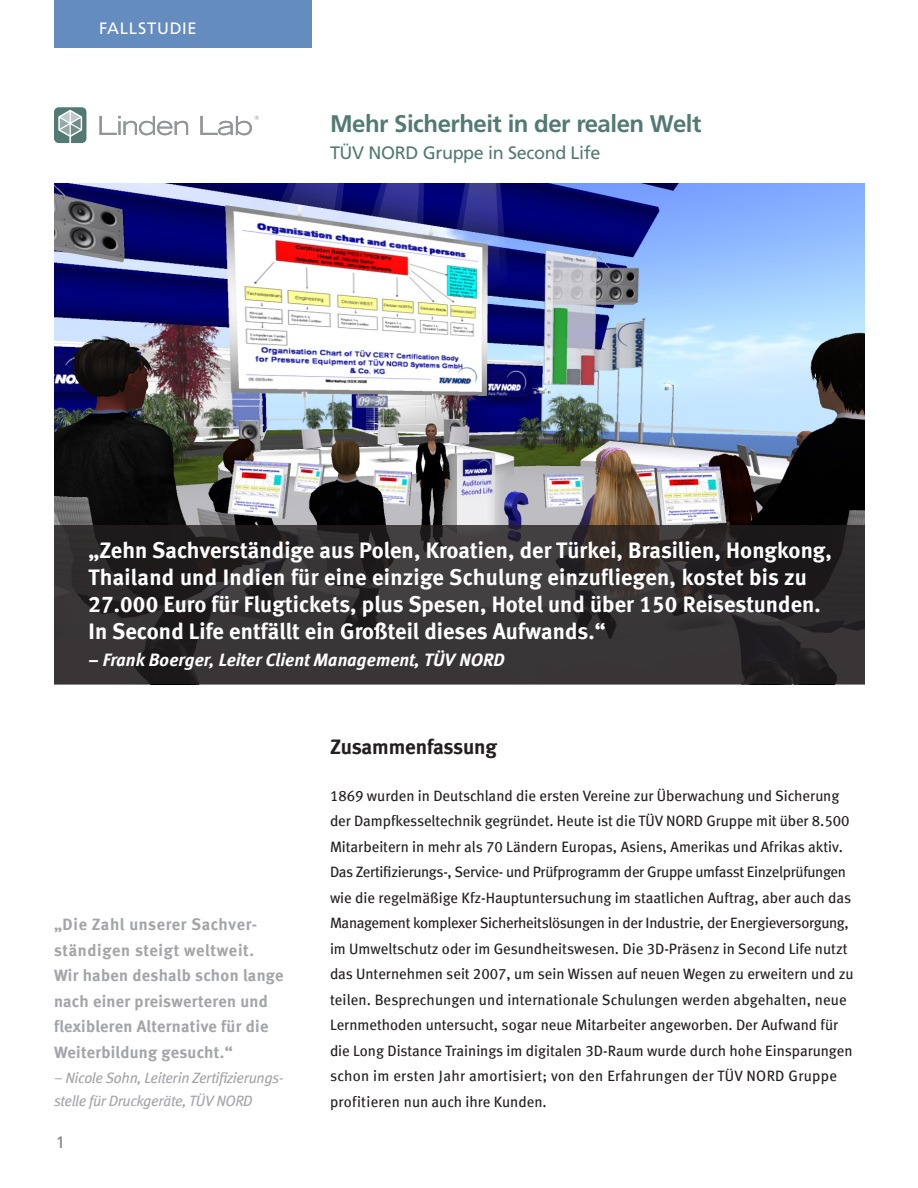
<style>
.page{position:relative;width:918px;height:1188px;background:#fff}
.page>*{position:absolute;margin:0;border:0;box-sizing:border-box;transform-origin:0 0}
.Main_Hed_Deck{font:700 24px "Frutiger LT Std";letter-spacing:-.02em;color:#537a72}
.intro_Quote{font:22.5px/27px "Meta Bold LF";letter-spacing:.005em;color:#fff}
.p1_summary_hed{font:21px "Meta Bold LF";letter-spacing:-.01em;color:#231f20}
.Intro_Quote_Attribut{font:italic 18px "Meta Bold LF";letter-spacing:.005em;color:#fff}
.Main_Hed_Deck-2{font:18px "Frutiger LT Std";letter-spacing:-.02em;color:#537a72}
.p1_sidebar{font:16.5px/25.5px "Meta Bold LF";letter-spacing:.02em;color:#a4a5a9}
.Horizontal_Quote{font:16.5px "Frutiger LT Std";letter-spacing:.045em;color:#fff}
.t1{font:16.5px "Frutiger LT Std";color:#808285}
.body_copy{font:15px/25.5px "Meta Book LF";color:#231f20}
.p1_sidebar-2{font:italic 15px/22.5px "Meta Book LF";letter-spacing:-.02em;color:#a4a5a9}
</style>
<div class="page">
<svg style="left:100px;top:116px;width:88px;height:19px"></svg>
<svg style="left:54px;top:107px;width:32px;height:36px"></svg>
<svg style="left:200px;top:116px;width:59px;height:19px"></svg>
<div style="left:54px;top:0;width:258px;height:48px;background:#658cbe"></div>
<img style="left:54px;top:183px;width:811px;height:342px">
<svg style="left:54px;top:525px;width:811px;height:159px;background:#312d2f"></svg>
<p class="Horizontal_Quote" style="left:99px;top:18px;width:99px">FALLSTUDIE</p>
<p class="Main_Hed_Deck" style="left:330px;top:110px;width:373px">Mehr Sicherheit in der realen Welt</p>
<p class="Main_Hed_Deck-2" style="left:330px;top:142px;width:272px">TÜV NORD Gruppe in Second Life</p>
<p class="intro_Quote" style="left:88px;top:537px;width:745px">„Zehn Sachverständige aus Polen, Kroatien, der Türkei, Brasilien, Hongkong,<br>Thailand und Indien für eine einzige Schulung einzufliegen, kostet bis zu<br>27.000 Euro für Flugtickets, plus Spesen, Hotel und über 150 Reisestunden.</p>
<p class="intro_Quote" style="left:88px;top:618px;width:519px">In Second Life entfällt ein Großteil dieses Aufwands.“</p>
<p class="Intro_Quote_Attribut" style="left:88px;top:649px;width:418px">– Frank Boerger, Leiter Client Management, TÜV NORD</p>
<p class="p1_sidebar" style="left:54px;top:912px;width:231px">„Die Zahl unserer Sachver&shy;ständigen steigt weltweit.<br>Wir haben deshalb schon lange nach einer preiswerteren und flexibleren Alternative für die<br>Weiterbildung gesucht.“</p>
<p class="p1_sidebar-2" style="left:54px;top:1067px;width:231px">– Nicole Sohn, Leiterin Zertifizierungs&shy;stelle für Druckgeräte, TÜV NORD</p>
<p class="t1" style="left:56px;top:1133px;width:11px">1</p>
<p class="p1_summary_hed" style="left:330px;top:734px;width:168px">Zusammenfassung</p>
<p class="body_copy" style="left:330px;top:783px;width:525px">1869 wurden in Deutschland die ersten Vereine zur Überwachung und Sicherung der Dampfkesseltechnik gegründet. Heute ist die TÜV NORD Gruppe mit über 8.500<br>Mitarbeitern in mehr als 70 Ländern Europas, Asiens, Amerikas und Afrikas aktiv.<br>Das Zertifizierungs-, Service- und Prüfprogramm der Gruppe umfasst Einzelprüfungen wie die regelmäßige Kfz-Hauptuntersuchung im staatlichen Auftrag, aber auch das Management komplexer Sicherheitslösungen in der Industrie, der Energieversorgung, im Umweltschutz oder im Gesundheitswesen. Die 3D-Präsenz in Second Life nutzt das Unternehmen seit 2007, um sein Wissen auf neuen Wegen zu erweitern und zu teilen. Besprechungen und internationale Schulungen werden abgehalten, neue Lernmethoden untersucht, sogar neue Mitarbeiter angeworben. Der Aufwand für die Long Distance Trainings im digitalen 3D-Raum wurde durch hohe Einsparungen schon im ersten Jahr amortisiert; von den Erfahrungen der TÜV NORD Gruppe profitieren nun auch ihre Kunden.</p>
</div>
